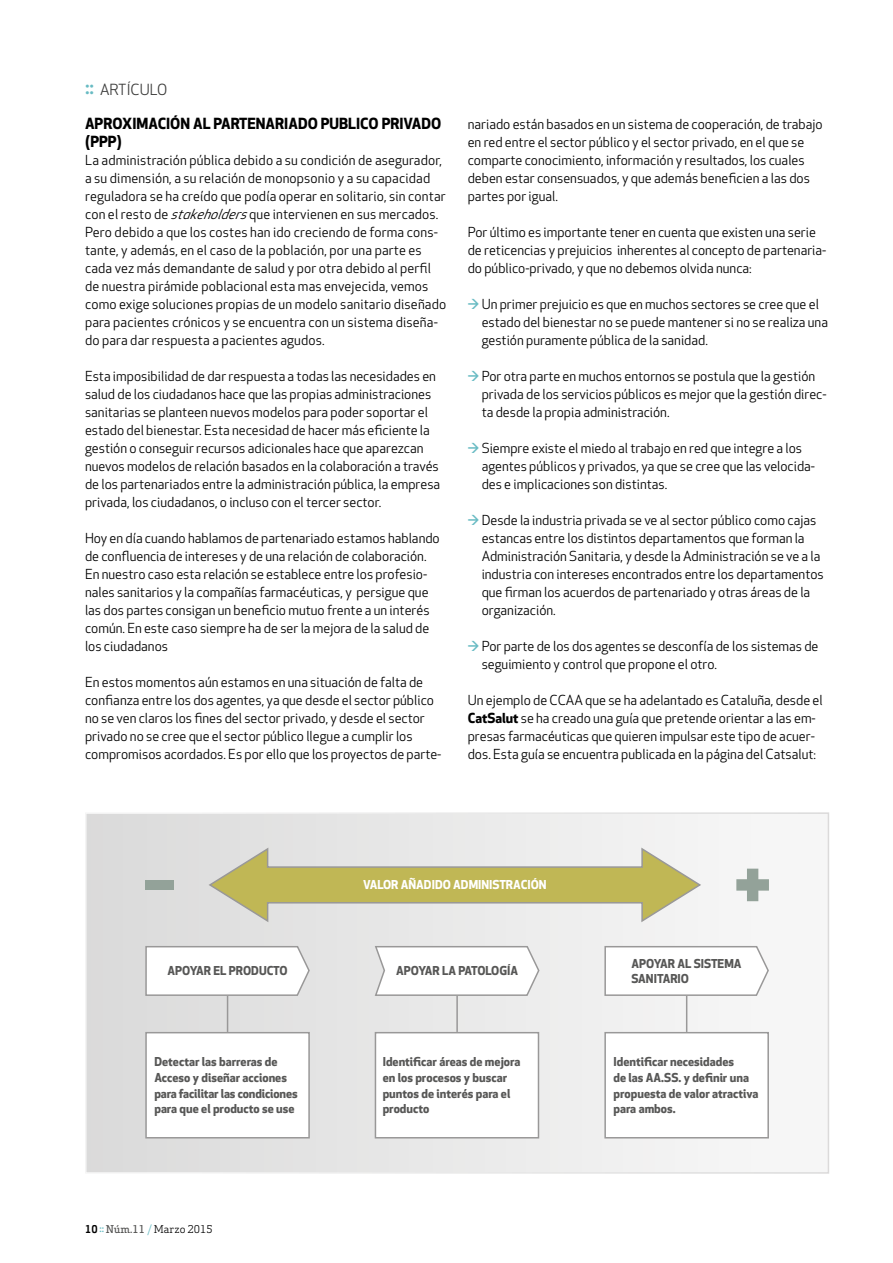
<style>
.page{position:relative;width:893px;height:1263px;background:#fff}
.page>*{position:absolute;margin:0;border:0;box-sizing:border-box;transform-origin:0 0}
.t1{font:700 15px/18px "Apex New";color:#000}
.t2{font:15px "Apex New";color:#3c3c3b}
.t3{font:13.5px/18px "Apex New";color:#000}
.t4{font:700 12px/15.6px "Apex New";color:#575756}
.t5{font:700 12px "Apex New";color:#fff}
.t6{font:10.5px "Apex Serif";color:#000}
.s1{font-weight:500;font-size:21px;color:#68bbc3}
.s2{font-style:italic}
.s3{font-weight:500;color:#68bbc3}
.s4{font-weight:700}
.s5{font-family:"Apex New";font-weight:500;color:#68bbc3}
.s6{font-weight:500;color:#575756}
.s7{color:#68bbc3}
</style>
<div class="page">
<div style="left:86px;top:813px;width:742px;height:360px;background:linear-gradient(to right,#dadada,#f8f8f8)"></div>
<div style="left:85px;top:812px;width:744px;height:362px;border:2px solid #fff"></div>
<svg style="left:207px;top:846px;width:496px;height:78px;background:#d4d0a5"></svg>
<svg style="left:736px;top:869px;width:33px;height:32px"></svg>
<div style="left:145px;top:880px;width:28px;height:10px;background:#93a299"></div>
<svg style="left:145px;top:945px;width:166px;height:52px"></svg>
<hr style="left:227px;top:996px;width:1px;height:36px;background:#999898">
<div style="left:145px;top:1032px;width:165px;height:106px;background:#fff;border:2px solid #999898"></div>
<svg style="left:374px;top:945px;width:166px;height:52px"></svg>
<hr style="left:456px;top:996px;width:2px;height:36px;background:#999898">
<div style="left:375px;top:1032px;width:164px;height:106px;background:#fff;border:2px solid #999898"></div>
<svg style="left:604px;top:945px;width:166px;height:52px"></svg>
<hr style="left:686px;top:996px;width:1px;height:36px;background:#999898">
<div style="left:604px;top:1032px;width:165px;height:106px;background:#fff;border:2px solid #999898"></div>
<p class="t2" style="left:85px;top:80px;width:84px"><span class="s1">::</span> ARTÍCULO</p>
<p class="t1" style="left:85px;top:113px;width:358px">APROXIMACIÓN AL PARTENARIADO PUBLICO PRIVADO (PPP)</p>
<p class="t3" style="left:85px;top:151px;width:363px">La administración pública debido a su condición de asegurador, a su dimensión, a su relación de monopsonio y a su capacidad reguladora se ha creído que podía operar en solitario, sin contar con el resto de <span class="s2">stakeholders</span>que intervienen en sus mercados.<br>Pero debido a que los costes han ido creciendo de forma cons&shy;tante, y además, en el caso de la población, por una parte es cada vez más demandante de salud y por otra debido al perfil de nuestra pirámide poblacional esta mas envejecida, vemos como exige soluciones propias de un modelo sanitario diseñado para pacientes crónicos y se encuentra con un sistema diseña&shy;do para dar respuesta a pacientes agudos.</p>
<p class="t3" style="left:85px;top:367px;width:357px">Esta imposibilidad de dar respuesta a todas las necesidades en salud de los ciudadanos hace que las propias administraciones sanitarias se planteen nuevos modelos para poder soportar el estado del bienestar. Esta necesidad de hacer más eficiente la gestión o conseguir recursos adicionales hace que aparezcan nuevos modelos de relación basados en la colaboración a través de los partenariados entre la administración pública, la empresa privada, los ciudadanos, o incluso con el tercer sector.</p>
<p class="t3" style="left:85px;top:529px;width:356px">Hoy en día cuando hablamos de partenariado estamos hablando de confluencia de intereses y de una relación de colaboración.<br>En nuestro caso esta relación se establece entre los profesio&shy;nales sanitarios y la compañías farmacéuticas, y persigue que las dos partes consigan un beneficio mutuo frente a un interés común. En este caso siempre ha de ser la mejora de la salud de los ciudadanos</p>
<p class="t3" style="left:85px;top:673px;width:358px">En estos momentos aún estamos en una situación de falta de confianza entre los dos agentes, ya que desde el sector público no se ven claros los fines del sector privado, y desde el sector privado no se cree que el sector público llegue a cumplir los compromisos acordados. Es por ello que los proyectos de parte-</p>
<p class="t3" style="left:468px;top:115px;width:356px">nariado están basados en un sistema de cooperación, de trabajo en red entre el sector público y el sector privado, en el que se comparte conocimiento, información y resultados, los cuales deben estar consensuados, y que además beneficien a las dos partes por igual.</p>
<p class="t3" style="left:468px;top:223px;width:360px">Por último es importante tener en cuenta que existen una serie de reticencias y prejuicios inherentes al concepto de partenaria&shy;do público-privado, y que no debemos olvida nunca:</p>
<p class="t3" style="left:482px;top:295px;width:348px;text-indent:-14px"><span class="s3">→</span> Un primer prejuicio es que en muchos sectores se cree que el estado del bienestar no se puede mantener si no se realiza una gestión puramente pública de la sanidad.</p>
<p class="t3" style="left:482px;top:367px;width:346px;text-indent:-14px"><span class="s3">→</span> Por otra parte en muchos entornos se postula que la gestión privada de los servicios públicos es mejor que la gestión direc&shy;ta desde la propia administración.</p>
<p class="t3" style="left:482px;top:439px;width:335px;text-indent:-14px"><span class="s3">→</span> Siempre existe el miedo al trabajo en red que integre a los agentes públicos y privados, ya que se cree que las velocida&shy;des e implicaciones son distintas.</p>
<p class="t3" style="left:482px;top:511px;width:344px;text-indent:-14px"><span class="s3">→</span> Desde la industria privada se ve al sector público como cajas estancas entre los distintos departamentos que forman la Administración Sanitaria, y desde la Administración se ve a la industria con intereses encontrados entre los departamentos que firman los acuerdos de partenariado y otras áreas de la organización.</p>
<p class="t3" style="left:482px;top:637px;width:338px;text-indent:-14px"><span class="s3">→</span> Por parte de los dos agentes se desconfía de los sistemas de seguimiento y control que propone el otro.</p>
<p class="t3" style="left:468px;top:691px;width:356px">Un ejemplo de CCAA que se ha adelantado es Cataluña, desde el <span class="s4">CatSalut</span> se ha creado una guía que pretende orientar a las em&shy;presas farmacéuticas que quieren impulsar este tipo de acuer&shy;dos. Esta guía se encuentra publicada en la página del Catsalut:</p>
<p class="t4" style="left:167px;top:963px;width:122px">APOYAR EL PRODUCTO</p>
<p class="t4" style="left:154px;top:1053px;width:145px">Detectar las barreras de<br>Acceso y diseñar acciones para facilitar las condiciones para que el producto se use</p>
<p class="t6" style="left:85px;top:1223px;width:129px"><span class="s4">10</span> <span class="s5">::</span> <span class="s6">Núm.11</span> <span class="s7">/</span> Marzo 2015</p>
<p class="t5" style="left:363px;top:876px;width:185px">VALOR AÑADIDO ADMINISTRACIÓN</p>
<p class="t4" style="left:396px;top:963px;width:123px">APOYAR LA PATOLOGÍA</p>
<p class="t4" style="left:383px;top:1053px;width:139px">Identificar áreas de mejora en los procesos y buscar puntos de interés para el producto</p>
<p class="t4" style="left:631px;top:955px;width:112px">APOYAR AL SISTEMA<br>SANITARIO</p>
<p class="t4" style="left:613px;top:1053px;width:146px">Identificar necesidades<br>de las AA.SS. y definir una propuesta de valor atractiva para ambos.</p>
</div>
